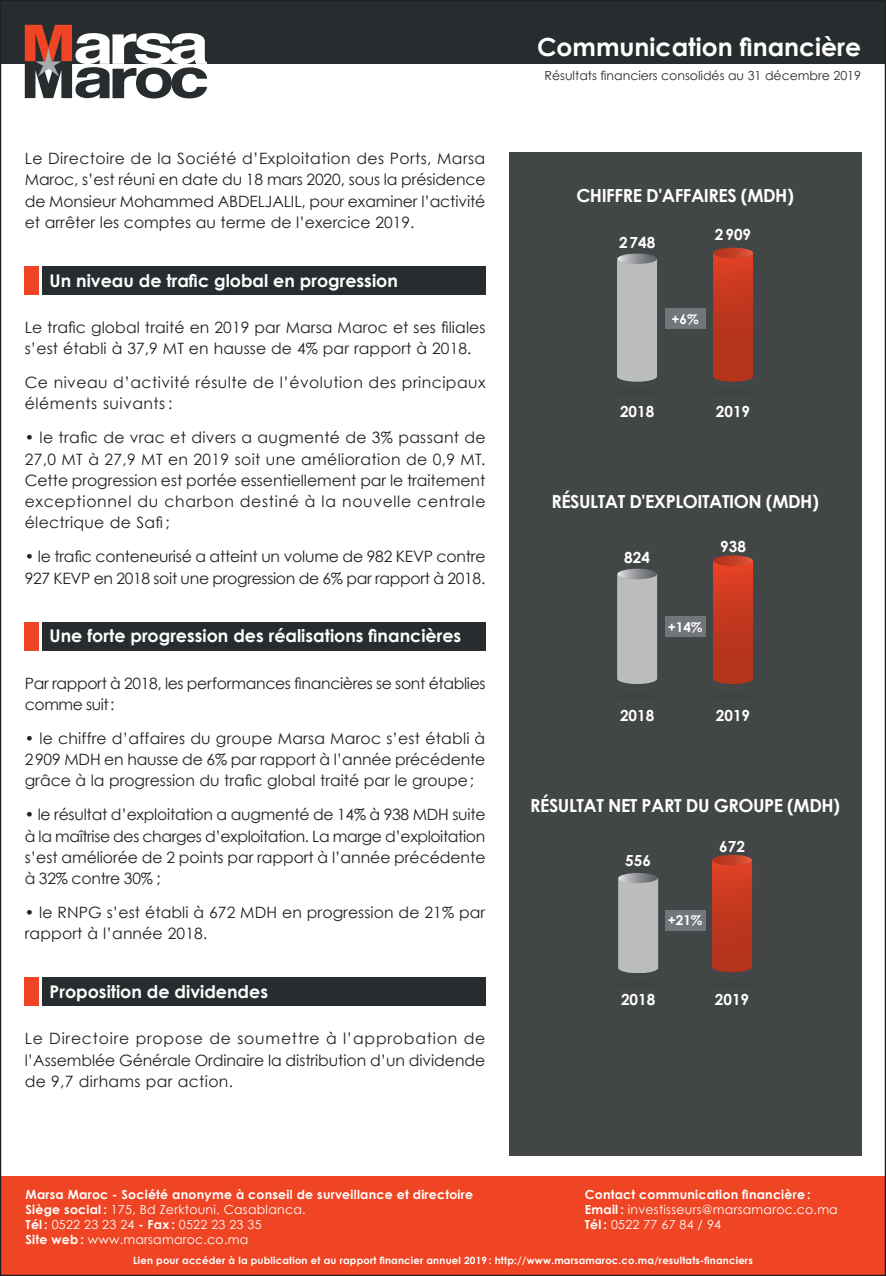
<style>
.page{position:relative;width:886px;height:1276px;background:#fff}
.page>*{position:absolute;margin:0;border:0;box-sizing:border-box;transform-origin:0 0}
.t1{font:700 25px "Century Gothic";color:#fff}
.t2{font:700 18px "Century Gothic";letter-spacing:-.025em;color:#fff}
.t3{font:700 17.5px "Century Gothic";color:#fff}
.t4{font:15.62px/21.2px "Century Gothic";color:#231f20;text-align:justify}
.t5{font:15.62px/21.2px "Century Gothic";letter-spacing:.03em;color:#231f20}
.t6{font:15.62px/21.2px "Century Gothic";letter-spacing:-.02em;color:#231f20}
.t7{font:700 15.25px "Century Gothic";color:#fff}
.t8{font:700 13.5px "Century Gothic";color:#fff}
.t9{font:700 12.5px/15px "Century Gothic";letter-spacing:.02em;color:#fff}
.t10{font:12.5px/15px "Century Gothic";letter-spacing:.02em;color:#fff}
.t11{font:12.5px "Century Gothic";color:#272c2e}
.t12{font:700 10px "Century Gothic";letter-spacing:.02em;color:#fff}
.s1{font-weight:400}
.s2{font-weight:700}
</style>
<div class="page">
<div style="left:0;top:0;width:886px;height:64px;background:#272c2e"></div>
<div style="left:0;top:1176px;width:886px;height:100px;background:#ef4524"></div>
<div style="left:509px;top:152px;width:352px;height:1003px;background:#434647"></div>
<div style="left:25px;top:266px;width:14px;height:28px;background:#ef4524"></div>
<div style="left:43px;top:266px;width:442px;height:28px;background:#272c2e"></div>
<div style="left:25px;top:622px;width:14px;height:28px;background:#ef4524"></div>
<div style="left:43px;top:622px;width:442px;height:28px;background:#272c2e"></div>
<div style="left:25px;top:977px;width:14px;height:28px;background:#ef4524"></div>
<div style="left:43px;top:977px;width:442px;height:28px;background:#272c2e"></div>
<svg style="left:617px;top:253px;width:40px;height:129px;background:#b5b7b7"></svg>
<svg style="left:713px;top:248px;width:40px;height:134px;background:#be381f"></svg>
<svg style="left:617px;top:569px;width:40px;height:115px;background:#b5b7b7"></svg>
<svg style="left:713px;top:555px;width:40px;height:129px;background:#c13920"></svg>
<svg style="left:618px;top:873px;width:40px;height:100px;background:#b5b7b7"></svg>
<svg style="left:712px;top:855px;width:40px;height:117px;background:#c13920"></svg>
<div style="left:704px;top:390px;width:58px;height:6px;background:#404243;border-radius:50%"></div>
<div style="left:608px;top:390px;width:58px;height:6px;background:#404243;border-radius:50%"></div>
<div style="left:703px;top:982px;width:58px;height:6px;background:#404243;border-radius:50%"></div>
<div style="left:609px;top:982px;width:58px;height:6px;background:#404243;border-radius:50%"></div>
<div style="left:665px;top:309px;width:40px;height:20px;background:#72757a"></div>
<div style="left:665px;top:616px;width:40px;height:21px;background:#72757a"></div>
<div style="left:665px;top:910px;width:40px;height:20px;background:#72757a"></div>
<svg style="left:25px;top:25px;width:182px;height:74px"></svg>
<p class="t4" style="left:25px;top:148px;width:462px">Le Directoire de la Société d’Exploitation des Ports, Marsa Maroc, s’est réuni en date du 18 mars 2020, sous la présidence de Monsieur Mohammed ABDELJALIL, pour examiner l’activité et arrêter les comptes au terme de l’exercice 2019.</p>
<p class="t3" style="left:50px;top:269px;width:350px">Un niveau de trafic global en progression</p>
<p class="t4" style="left:25px;top:316px;width:462px">Le trafic global traité en 2019 par Marsa Maroc et ses filiales s’est établi à 37,9 MT en hausse de 4% par rapport à 2018.</p>
<p class="t5" style="left:25px;top:371px;width:462px">Ce niveau d’activité résulte de l’évolution des principaux éléments suivants:</p>
<p class="t4" style="left:25px;top:427px;width:462px">• le trafic de vrac et divers a augmenté de 3% passant de 27,0 MT à 27,9 MT en 2019 soit une amélioration de 0,9 MT.<br>Cette progression est portée essentiellement par le traitement exceptionnel du charbon destiné à la nouvelle centrale électrique de Safi ;</p>
<p class="t4" style="left:25px;top:546px;width:462px">• le trafic conteneurisé a atteint un volume de 982 KEVP contre<br>927 KEVP en 2018 soit une progression de 6% par rapport à 2018.</p>
<p class="t3" style="left:50px;top:625px;width:413px">Une forte progression des réalisations financières</p>
<p class="t6" style="left:25px;top:672px;width:462px">Par rapport à 2018, les performances financières se sont établies comme suit:</p>
<p class="t4" style="left:25px;top:727px;width:462px">• le chiffre d’affaires du groupe Marsa Maroc s’est établi à 2909 MDH en hausse de 6% par rapport à l’année précédente grâce à la progression du trafic global traité par le groupe;</p>
<p class="t4" style="left:25px;top:804px;width:462px">• le résultat d’exploitation a augmenté de 14% à 938 MDH suite à la maîtrise des charges d’exploitation. La marge d’exploitation s’est améliorée de 2 points par rapport à l’année précédente à 32% contre 30% ;</p>
<p class="t4" style="left:25px;top:901px;width:462px">• le RNPG s’est établi à 672 MDH en progression de 21% par rapport à l’année 2018.</p>
<p class="t3" style="left:50px;top:981px;width:220px">Proposition de dividendes</p>
<p class="t4" style="left:25px;top:1027px;width:462px">Le Directoire propose de soumettre à l’approbation de l’Assemblée Générale Ordinaire la distribution d’un dividende de 9,7 dirhams par action.</p>
<h1 class="t1" style="left:537px;top:31px;width:325px">Communication financière</h1>
<p class="t11" style="left:544px;top:68px;width:318px">Résultats financiers consolidés au 31 décembre 2019</p>
<p class="t2" style="left:576px;top:184px;width:219px">CHIFFRE D'AFFAIRES (MDH)</p>
<p class="t7" style="left:619px;top:233px;width:38px">2748</p>
<p class="t7" style="left:715px;top:225px;width:38px">2909</p>
<p class="t8" style="left:671px;top:310px;width:29px">+6%</p>
<p class="t7" style="left:620px;top:402px;width:36px">2018</p>
<p class="t7" style="left:716px;top:402px;width:36px">2019</p>
<p class="t2" style="left:551px;top:490px;width:269px">RÉSULTAT D'EXPLOITATION (MDH)</p>
<p class="t7" style="left:624px;top:548px;width:27px">824</p>
<p class="t7" style="left:720px;top:537px;width:27px">938</p>
<p class="t8" style="left:668px;top:618px;width:36px">+14%</p>
<p class="t7" style="left:620px;top:705px;width:36px">2018</p>
<p class="t7" style="left:716px;top:705px;width:36px">2019</p>
<p class="t2" style="left:530px;top:793px;width:311px">RÉSULTAT NET PART DU GROUPE (MDH)</p>
<p class="t7" style="left:625px;top:851px;width:27px">556</p>
<p class="t7" style="left:719px;top:837px;width:27px">672</p>
<p class="t8" style="left:668px;top:912px;width:36px">+21%</p>
<p class="t7" style="left:621px;top:989px;width:36px">2018</p>
<p class="t7" style="left:715px;top:989px;width:36px">2019</p>
<p class="t9" style="left:26px;top:1186px;width:449px">Marsa Maroc - Société anonyme à conseil de surveillance et directoire Siège social : <span class="s1">175, Bd Zerktouni. Casablanca.<br></span>Tél : <span class="s1">0522 23 23 24</span> - Fax : <span class="s1">0522 23 23 35<br></span>Site web : <span class="s1">www.marsamaroc.co.ma</span></p>
<p class="t10" style="left:585px;top:1186px;width:255px"><span class="s2">Contact communication financière :<br>Email :</span> investisseurs@marsamaroc.co.ma<br><span class="s2">Tél :</span> 0522 77 67 84 / 94</p>
<p class="t12" style="left:133px;top:1254px;width:621px">Lien pour accéder à la publication et au rapport financier annuel 2019 : http://www.marsamaroc.co.ma/resultats-financiers</p>
</div>
